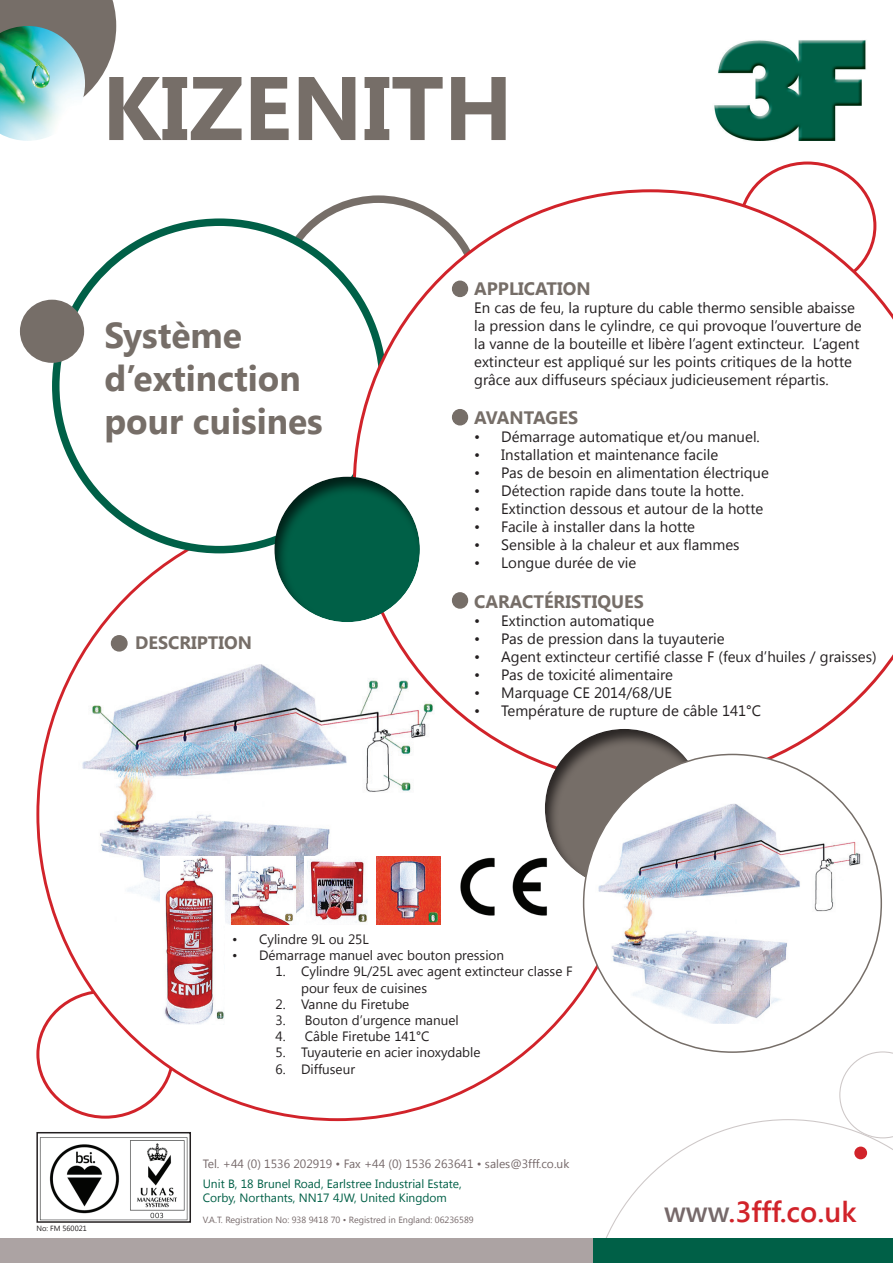
<style>
.page{position:relative;width:893px;height:1263px;background:#fff}
.page>*{position:absolute;margin:0;border:0;box-sizing:border-box;transform-origin:0 0}
.t1{font:700 90px "Segoe UI";color:#766e68}
.t2{font:700 36px/43.2px "Segoe UI";color:#766e68}
.t3{font:600 28.95px "Segoe UI";color:#d1232a}
.t4{font:700 18px "Segoe UI";color:#766e68}
.t5{font:15px/18px "Segoe UI";color:#231f20}
.t6{font:13.5px/16.2px "Segoe UI";color:#231f20}
.t7{font:12px/14.4px "Segoe UI";color:#006047}
.t8{font:12px "Segoe UI";color:#76696a}
.t9{font:9px "Segoe UI";color:#76696a}
.t10{font:7.5px "Segoe UI";color:#231f20}
.s1{color:#76696a}
</style>
<div class="page">
<svg style="left:0;top:0;width:116px;height:96px;background:#88817c"></svg>
<img style="left:0;top:26px;width:85px;height:115px">
<div style="left:23px;top:303px;width:58px;height:57px;background:#766e68;border-radius:50%"></div>
<div style="left:20px;top:300px;width:64px;height:63px;border:6px solid #766e68;border-radius:50%"></div>
<svg style="left:606px;top:1051px;width:287px;height:187px"></svg>
<div style="left:854px;top:1146px;width:13px;height:13px;background:#d1232a;border-radius:50%"></div>
<div style="left:0;top:1238px;width:893px;height:25px;background:#aca3a3"></div>
<div style="left:594px;top:1238px;width:299px;height:25px;background:#006047"></div>
<div style="left:112px;top:636px;width:15px;height:15px;background:#766e68;border-radius:50%"></div>
<div style="left:111px;top:635px;width:17px;height:17px;border:2px solid #766e68;border-radius:50%"></div>
<img style="left:714px;top:40px;width:152px;height:101px">
<img style="left:39px;top:1137px;width:149px;height:83px">
<div style="left:36px;top:1132px;width:155px;height:91px;border:2px solid #231f20"></div>
<img style="left:82px;top:664px;width:358px;height:261px">
<img style="left:232px;top:857px;width:64px;height:68px">
<img style="left:304px;top:857px;width:64px;height:68px">
<img style="left:376px;top:857px;width:64px;height:68px">
<img style="left:460px;top:857px;width:87px;height:59px">
<svg style="left:353px;top:189px;width:540px;height:596px"></svg>
<div style="left:273px;top:475px;width:147px;height:147px;background:#231f20;opacity:.75"></div>
<div style="left:453px;top:410px;width:14px;height:15px;background:#766e68;border-radius:50%"></div>
<div style="left:452px;top:409px;width:16px;height:16px;border:2px solid #766e68;border-radius:50%"></div>
<div style="left:453px;top:593px;width:14px;height:15px;background:#766e68;border-radius:50%"></div>
<div style="left:452px;top:592px;width:16px;height:17px;border:2px solid #766e68;border-radius:50%"></div>
<div style="left:453px;top:281px;width:14px;height:15px;background:#766e68;border-radius:50%"></div>
<div style="left:452px;top:281px;width:16px;height:16px;border:2px solid #766e68;border-radius:50%"></div>
<div style="left:544px;top:728px;width:160px;height:160px;background:#231f20;opacity:.75"></div>
<div style="left:584px;top:754px;width:297px;height:298px;background:#fff;border-radius:50%"></div>
<img style="left:595px;top:804px;width:277px;height:220px">
<img style="left:161px;top:857px;width:63px;height:168px">
<h1 class="t1" style="left:102px;top:44px;width:412px">KIZENITH</h1>
<h2 class="t2" style="left:104px;top:312px;width:220px">Système d’extinction pour cuisines</h2>
<p class="t4" style="left:135px;top:630px;width:118px">DESCRIPTION</p>
<p class="t4" style="left:474px;top:275px;width:118px">APPLICATION</p>
<p class="t5" style="left:474px;top:297px;width:389px">En cas de feu, la rupture du cable thermo sensible abaisse la pression dans le cylindre, ce qui provoque l’ouverture de la vanne de la bouteille et libère l’agent extincteur. L’agent extincteur est appliqué sur les points critiques de la hotte grâce aux diffuseurs spéciaux judicieusement répartis.</p>
<p class="t4" style="left:474px;top:405px;width:105px">AVANTAGES</p>
<p class="t5" style="left:474px;top:427px;width:287px">• Démarrage automatique et/ou manuel.</p>
<p class="t5" style="left:474px;top:445px;width:245px">• Installation et maintenance facile</p>
<p class="t5" style="left:474px;top:463px;width:296px">• Pas de besoin en alimentation électrique</p>
<p class="t5" style="left:474px;top:481px;width:271px">• Détection rapide dans toute la hotte.</p>
<p class="t5" style="left:474px;top:499px;width:290px">• Extinction dessous et autour de la hotte</p>
<p class="t5" style="left:474px;top:517px;width:222px">• Facile à installer dans la hotte</p>
<p class="t5" style="left:474px;top:535px;width:267px">• Sensible à la chaleur et aux flammes</p>
<p class="t5" style="left:474px;top:553px;width:164px">• Longue durée de vie</p>
<p class="t4" style="left:474px;top:588px;width:171px">CARACTÉRISTIQUES</p>
<p class="t5" style="left:474px;top:611px;width:182px">• Extinction automatique</p>
<p class="t5" style="left:474px;top:629px;width:252px">• Pas de pression dans la tuyauterie</p>
<p class="t5" style="left:474px;top:647px;width:404px">• Agent extincteur certifié classe F (feux d’huiles / graisses)</p>
<p class="t5" style="left:474px;top:665px;width:200px">• Pas de toxicité alimentaire</p>
<p class="t5" style="left:474px;top:683px;width:199px">• Marquage CE 2014/68/UE</p>
<p class="t5" style="left:474px;top:701px;width:288px">• Température de rupture de câble 141°C</p>
<p class="t10" style="left:36px;top:1223px;width:52px">No: FM 560021</p>
<p class="t6" style="left:232px;top:930px;width:138px">• Cylindre 9L ou 25L</p>
<p class="t6" style="left:232px;top:947px;width:274px">• Démarrage manuel avec bouton pression</p>
<p class="t6" style="left:301px;top:963px;width:273px;text-indent:-26px">1. Cylindre 9L/25L avec agent extincteur classe F pour feux de cuisines</p>
<p class="t6" style="left:276px;top:995px;width:135px">2. Vanne du Firetube</p>
<p class="t6" style="left:276px;top:1011px;width:185px">3. Bouton d’urgence manuel</p>
<p class="t6" style="left:276px;top:1028px;width:156px">4. Câble Firetube 141°C</p>
<p class="t6" style="left:276px;top:1044px;width:206px">5. Tuyauterie en acier inoxydable</p>
<p class="t6" style="left:276px;top:1060px;width:81px">6. Diffuseur</p>
<p class="t8" style="left:203px;top:1156px;width:368px">Tel. +44 (0) 1536 202919 • Fax +44 (0) 1536 263641 • sales@3fff.co.uk</p>
<p class="t7" style="left:203px;top:1176px;width:260px">Unit B, 18 Brunel Road, Earlstree Industrial Estate,<br>Corby, Northants, NN17 4JW, United Kingdom</p>
<p class="t9" style="left:203px;top:1213px;width:272px">V.A.T. Registration No: 938 9418 70 • Registred in England: 06236589</p>
<h3 class="t3" style="left:664px;top:1191px;width:194px"><span class="s1">www</span>.3fff.co.uk</h3>
</div>
